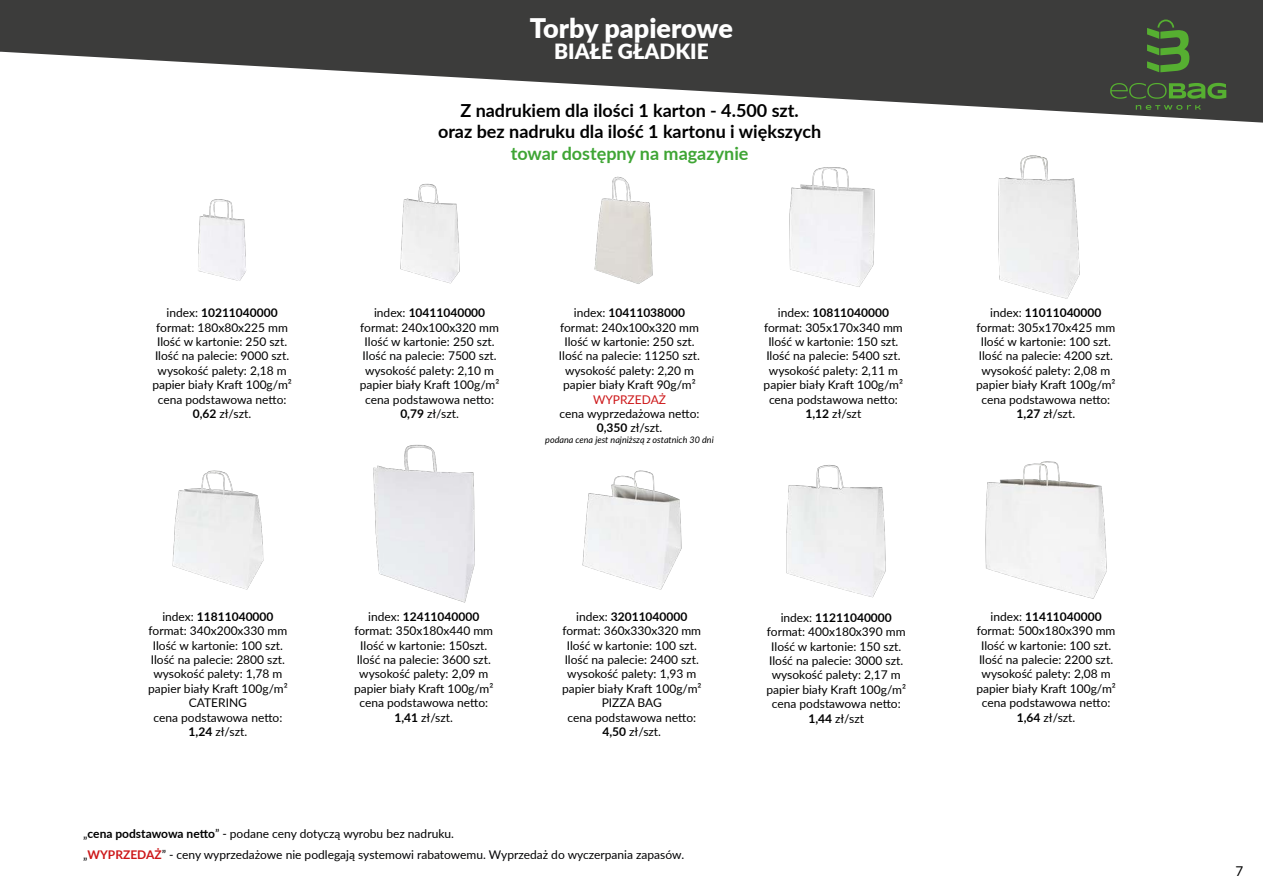
<style>
.page{position:relative;width:1263px;height:893px;background:#fff}
.page>*{position:absolute;margin:0;border:0;box-sizing:border-box;transform-origin:0 0}
.t1{font:900 27px "Lato";color:#fff}
.t2{font:900 21px "Lato";color:#fff}
.t3{font:700 18px/21.6px "Lato";color:#000;text-align:center}
.t4{font:700 18px "Lato";color:#3fa535}
.t5{font:13.5px "Lato";color:#000}
.t6{font:12px/14.4px "Lato";color:#000;text-align:center}
.t7{font:12px/14.4px "Lato";color:#010202;text-align:center}
.t8{font:12px "Lato";color:#020203}
.t9{font:12px "Lato";color:#cd1719}
.t10{font:italic 9px "Lato";color:#000}
.s1{font-weight:700}
.s2{color:#010202}
.s3{color:#000}
.s4{font-weight:700;color:#000}
.s5{font-weight:700;color:#cd1719}
</style>
<div class="page">
<svg style="left:0;top:0;width:1263px;height:123px;fill:#3c3c3b"></svg>
<img style="left:198px;top:199px;width:48px;height:82px">
<img style="left:985px;top:461px;width:122px;height:138px">
<img style="left:172px;top:470px;width:92px;height:120px">
<img style="left:998px;top:155px;width:82px;height:144px">
<img style="left:400px;top:183px;width:60px;height:101px">
<img style="left:789px;top:167px;width:86px;height:120px">
<img style="left:582px;top:470px;width:100px;height:120px">
<img style="left:786px;top:465px;width:100px;height:133px">
<img style="left:373px;top:444px;width:102px;height:159px">
<svg style="left:1136px;top:105px;width:65px;height:5px"></svg>
<svg style="left:1110px;top:83px;width:116px;height:16px;background:#466a36"></svg>
<svg style="left:1147px;top:20px;width:42px;height:52px;background:#477036"></svg>
<img style="left:594px;top:176px;width:59px;height:108px">
<h1 class="t1" style="left:530px;top:8px;width:205px">Torby papierowe</h1>
<h2 class="t2" style="left:554px;top:35px;width:156px">BIAŁE GŁADKIE</h2>
<p class="t6" style="left:152px;top:305px;width:141px">index: <span class="s1">10211040000 </span>format: 180x80x225 mm<br>Ilość w kartonie: 250 szt.<br>Ilość na palecie: 9000 szt. wysokość palety: 2,18 m papier biały Kraft 100g/m² cena podstawowa netto:<br><span class="s1">0,62</span> <span class="s2">zł/szt.</span></p>
<h3 class="t3" style="left:438px;top:98px;width:385px">Z nadrukiem dla ilości 1 karton - 4.500 szt.<br>oraz bez nadruku dla ilość 1 kartonu i większych</h3>
<h3 class="t4" style="left:511px;top:140px;width:239px">towar dostępny na magazynie</h3>
<p class="t6" style="left:559px;top:305px;width:143px">index: <span class="s1">10411038000 </span>format: 240x100x320 mm<br>Ilość w kartonie: 250 szt.<br>Ilość na palecie: 11250 szt. wysokość palety: 2,20 m papier biały Kraft 90g/m²</p>
<p class="t9" style="left:593px;top:391px;width:75px">WYPRZEDAŻ</p>
<p class="t6" style="left:560px;top:406px;width:141px">cena wyprzedażowa netto:<br><span class="s1">0,350</span> zł/szt.</p>
<p class="t10" style="left:545px;top:434px;width:170px">podana cena jest najniższą z ostatnich 30 dni</p>
<p class="t7" style="left:360px;top:305px;width:141px"><span class="s3">index:</span> <span class="s4">10411040000 </span>format: 240x100x320 mm<br>Ilość w kartonie: 250 szt.<br>Ilość na palecie: 7500 szt. wysokość palety: 2,10 m papier biały Kraft 100g/m² cena podstawowa netto:<br><span class="s4">0,79</span> zł/szt.</p>
<p class="t6" style="left:764px;top:305px;width:141px">index: <span class="s1">10811040000 </span>format: 305x170x340 mm<br>Ilość w kartonie: 150 szt.<br>Ilość na palecie: 5400 szt. wysokość palety: 2,11 m papier biały Kraft 100g/m² cena podstawowa netto:<br><span class="s1">1,12</span> zł/szt</p>
<p class="t6" style="left:148px;top:609px;width:141px">index: <span class="s1">11811040000 </span>format: 340x200x330 mm<br>Ilość w kartonie: 100 szt.<br>Ilość na palecie: 2800 szt. wysokość palety: 1,78 m papier biały Kraft 100g/m²<br>CATERING<br>cena podstawowa netto:<br><span class="s1">1,24</span> zł/szt.</p>
<p class="t6" style="left:354px;top:609px;width:141px">index: <span class="s1">12411040000 </span>format: 350x180x440 mm<br>Ilość w kartonie: 150szt.<br>Ilość na palecie: 3600 szt. wysokość palety: 2,09 m papier biały Kraft 100g/m² cena podstawowa netto:<br><span class="s1">1,41</span> zł/szt.</p>
<p class="t6" style="left:562px;top:609px;width:141px">index: <span class="s1">32011040000 </span>format: 360x330x320 mm<br>Ilość w kartonie: 100 szt.<br>Ilość na palecie: 2400 szt. wysokość palety: 1,93 m papier biały Kraft 100g/m²<br>PIZZA BAG<br>cena podstawowa netto:<br><span class="s1">4,50</span> zł/szt.</p>
<p class="t6" style="left:766px;top:610px;width:141px">index: <span class="s1">11211040000 </span>format: 400x180x390 mm<br>Ilość w kartonie: 150 szt.<br>Ilość na palecie: 3000 szt. wysokość palety: 2,17 m papier biały Kraft 100g/m² cena podstawowa netto:<br><span class="s1">1,44</span> zł/szt</p>
<p class="t6" style="left:83px;top:826px;width:372px">„<span class="s1">cena podstawowa netto</span>” - podane ceny dotyczą wyrobu bez nadruku.</p>
<p class="t8" style="left:83px;top:846px;width:602px">„<span class="s5">WYPRZEDAŻ</span>” - ceny wyprzedażowe nie podlegają systemowi rabatowemu. Wyprzedaż do wyczerpania zapasów.</p>
<p class="t6" style="left:976px;top:305px;width:141px">index: <span class="s1">11011040000 </span>format: 305x170x425 mm<br>Ilość w kartonie: 100 szt.<br>Ilość na palecie: 4200 szt. wysokość palety: 2,08 m papier biały Kraft 100g/m² cena podstawowa netto:<br><span class="s1">1,27</span> zł/szt.</p>
<p class="t6" style="left:976px;top:609px;width:141px">index: <span class="s1">11411040000 </span>format: 500x180x390 mm<br>Ilość w kartonie: 100 szt.<br>Ilość na palecie: 2200 szt. wysokość palety: 2,08 m papier biały Kraft 100g/m² cena podstawowa netto:<br><span class="s1">1,64</span> zł/szt.</p>
<p class="t5" style="left:1235px;top:861px;width:9px">7</p>
</div>
